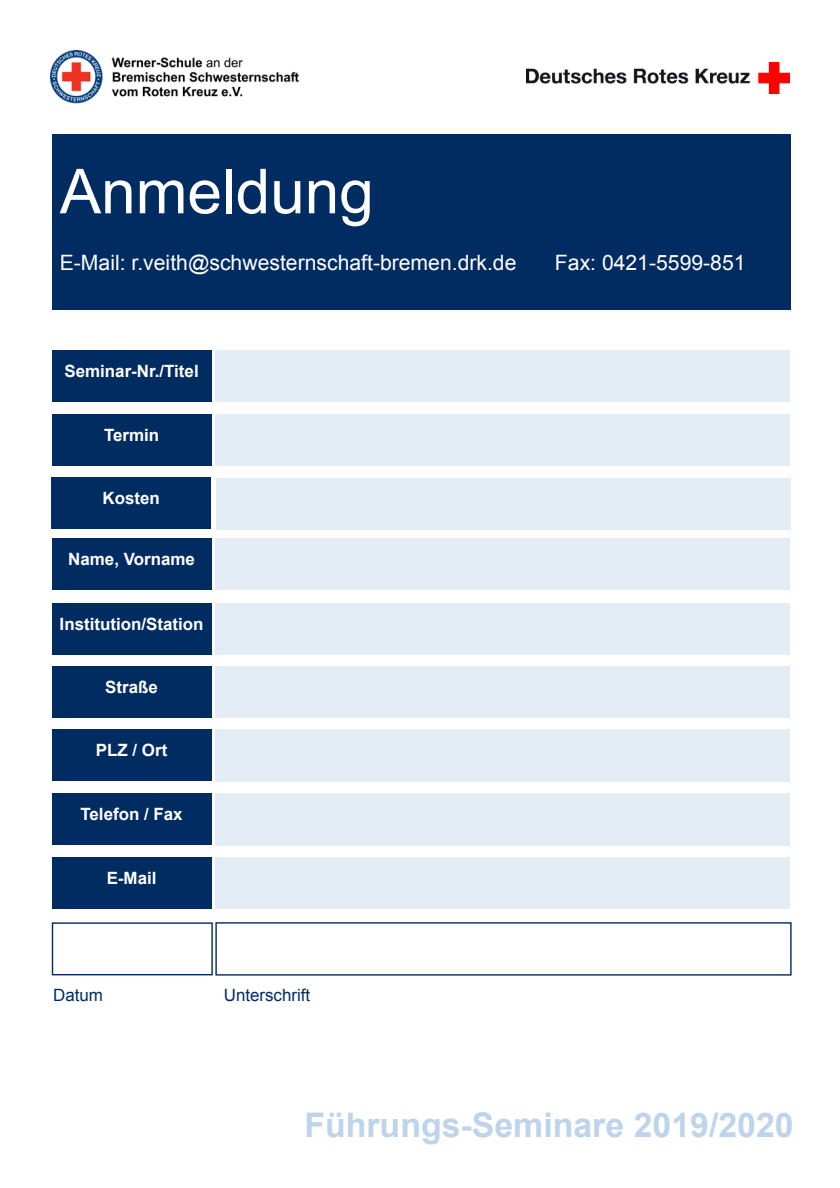
<style>
.page{position:relative;width:840px;height:1188px;background:#fff}
.page>*{position:absolute;margin:0;border:0;box-sizing:border-box;transform-origin:0 0}
.t1{font:62px "Arial";color:#fff}
.t2{font:700 33.8px "Arial";color:#bed4ea}
.t3{font:21.2px "Arial";color:#fff}
.t4{font:700 17px "Arial";color:#fff}
.t5{font:17px "Arial";color:#002c62}
</style>
<div class="page">
<div style="left:52px;top:922px;width:161px;height:53px;border:1px solid #002c62"></div>
<div style="left:215px;top:922px;width:577px;height:54px;border:1px solid #002c62"></div>
<div style="left:52px;top:350px;width:159px;height:52px;background:#002c62"></div>
<div style="left:52px;top:414px;width:159px;height:52px;background:#002c62"></div>
<div style="left:215px;top:414px;width:575px;height:52px;background:#e4edf6"></div>
<div style="left:215px;top:538px;width:575px;height:52px;background:#e4edf6"></div>
<div style="left:52px;top:538px;width:159px;height:52px;background:#002c62"></div>
<div style="left:52px;top:666px;width:159px;height:52px;background:#002c62"></div>
<div style="left:215px;top:666px;width:575px;height:52px;background:#e4edf6"></div>
<div style="left:52px;top:729px;width:159px;height:52px;background:#002c62"></div>
<div style="left:215px;top:729px;width:575px;height:52px;background:#e4edf6"></div>
<div style="left:52px;top:793px;width:159px;height:52px;background:#002c62"></div>
<div style="left:215px;top:793px;width:575px;height:52px;background:#e4edf6"></div>
<div style="left:52px;top:857px;width:159px;height:52px;background:#002c62"></div>
<div style="left:215px;top:857px;width:575px;height:52px;background:#e4edf6"></div>
<div style="left:52px;top:603px;width:159px;height:52px;background:#002c62"></div>
<div style="left:215px;top:603px;width:575px;height:52px;background:#e4edf6"></div>
<div style="left:52px;top:478px;width:159px;height:51px;background:#002c62"></div>
<div style="left:216px;top:478px;width:575px;height:52px;background:#e4edf6"></div>
<div style="left:215px;top:350px;width:575px;height:52px;background:#e4edf6"></div>
<div style="left:52px;top:134px;width:738px;height:175px;background:#002c62"></div>
<img style="left:51px;top:51px;width:248px;height:53px">
<img style="left:527px;top:62px;width:263px;height:32px">
<h1 class="t1" style="left:60px;top:168px;width:316px">Anmeldung</h1>
<p class="t3" style="left:60px;top:254px;width:458px">E-Mail: r.veith@schwesternschaft-bremen.drk.de</p>
<p class="t3" style="left:555px;top:248px;width:192px">Fax: 0421-5599-851</p>
<p class="t4" style="left:64px;top:360px;width:136px">Seminar-Nr./Titel</p>
<p class="t4" style="left:104px;top:428px;width:57px">Termin</p>
<p class="t4" style="left:103px;top:492px;width:59px">Kosten</p>
<p class="t4" style="left:68px;top:552px;width:128px">Name, Vorname</p>
<p class="t4" style="left:60px;top:617px;width:145px">Institution/Station</p>
<p class="t4" style="left:105px;top:680px;width:54px">Straße</p>
<p class="t4" style="left:96px;top:743px;width:73px">PLZ / Ort</p>
<p class="t4" style="left:80px;top:807px;width:104px">Telefon / Fax</p>
<p class="t4" style="left:107px;top:871px;width:51px">E-Mail</p>
<p class="t5" style="left:53px;top:988px;width:51px">Datum</p>
<p class="t5" style="left:224px;top:988px;width:88px">Unterschrift</p>
<h2 class="t2" style="left:304px;top:1112px;width:491px">Führungs-Seminare 2019/2020</h2>
</div>
